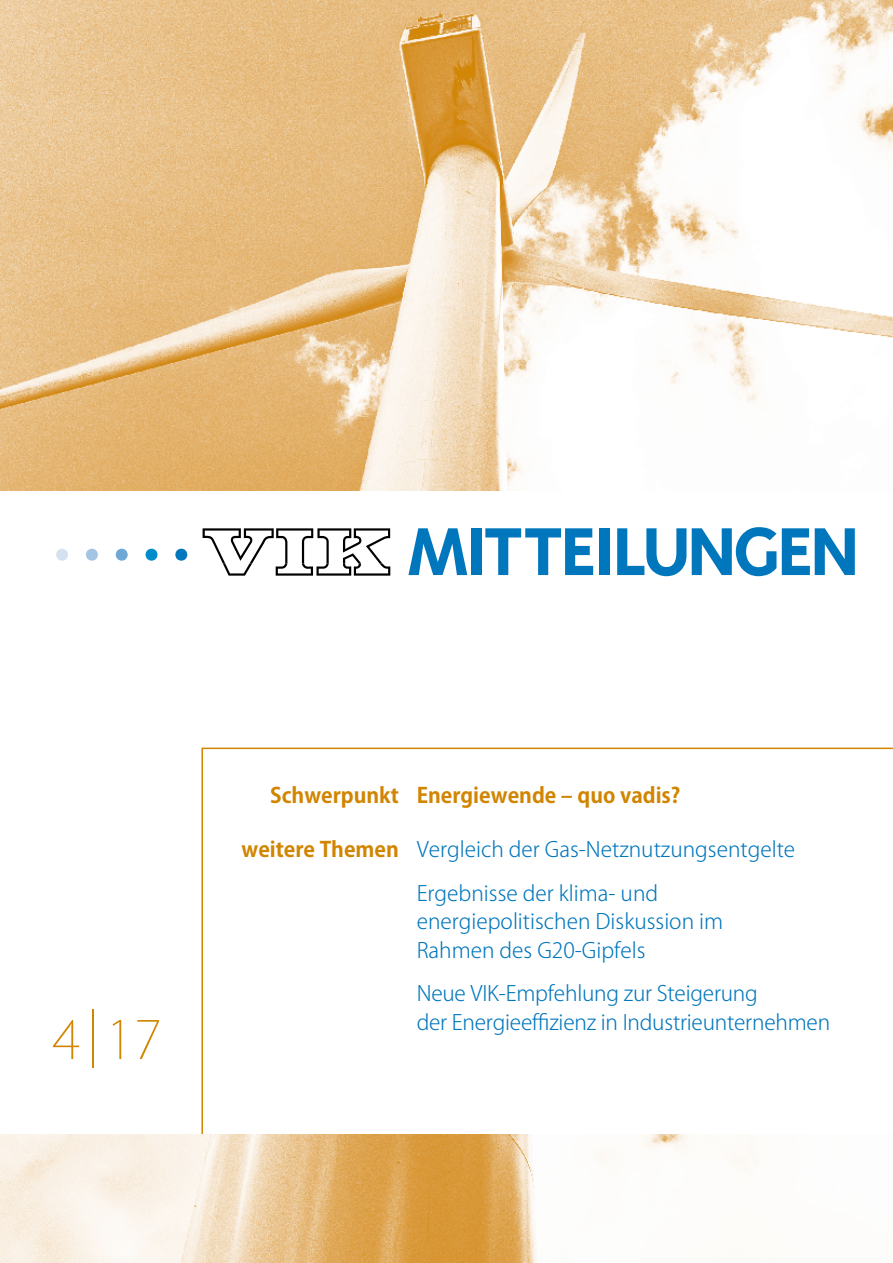
<style>
.page{position:relative;width:893px;height:1263px;background:#fff}
.page>*{position:absolute;margin:0;border:0;box-sizing:border-box;transform-origin:0 0}
.t1{font:200 52.5px "Koz Go Pro";color:#d18500}
.t2{font:300 21px/28.5px "Koz Go Std";color:#0076bd}
.t3{font:700 21px "Koz Go Std";color:#d18500}
.s1{font-weight:700;color:#d18500}
</style>
<div class="page">
<img style="left:0;top:0;width:893px;height:1263px">
<div style="left:0;top:491px;width:893px;height:642px;background:#fff"></div>
<svg style="left:201px;top:747px;width:692px;height:386px"></svg>
<svg style="left:408px;top:528px;width:59px;height:47px"></svg>
<div style="left:471px;top:528px;width:10px;height:47px;background:#0076bd"></div>
<svg style="left:485px;top:528px;width:108px;height:47px"></svg>
<div style="left:599px;top:528px;width:11px;height:47px;background:#0076bd"></div>
<svg style="left:617px;top:528px;width:69px;height:48px"></svg>
<svg style="left:692px;top:527px;width:84px;height:49px"></svg>
<svg style="left:782px;top:528px;width:73px;height:47px"></svg>
<svg style="left:56px;top:549px;width:12px;height:12px"></svg>
<svg style="left:86px;top:549px;width:12px;height:12px"></svg>
<svg style="left:116px;top:549px;width:12px;height:12px"></svg>
<svg style="left:146px;top:549px;width:11px;height:12px"></svg>
<svg style="left:175px;top:549px;width:12px;height:12px"></svg>
<svg style="left:203px;top:528px;width:187px;height:48px"></svg>
<h1 class="t1" style="left:52px;top:1005px;width:111px">4 |17</h1>
<p class="t3" style="left:270px;top:782px;width:412px">Schwerpunkt Energiewende – quo vadis?</p>
<p class="t2" style="left:417px;top:828px;width:380px;line-height:43.3px;text-indent:-175px"><span class="s1">weitere Themen</span> Vergleich der Gas-Netznutzungsentgelte<br>Ergebnisse der klima- und</p>
<p class="t2" style="left:417px;top:907px;width:308px">energiepolitischen Diskussion im<br>Rahmen des G20-Gipfels</p>
<p class="t2" style="left:417px;top:979px;width:415px">Neue VIK-Empfehlung zur Steigerung<br>der Energieeffizienz in Industrieunternehmen</p>
</div>
